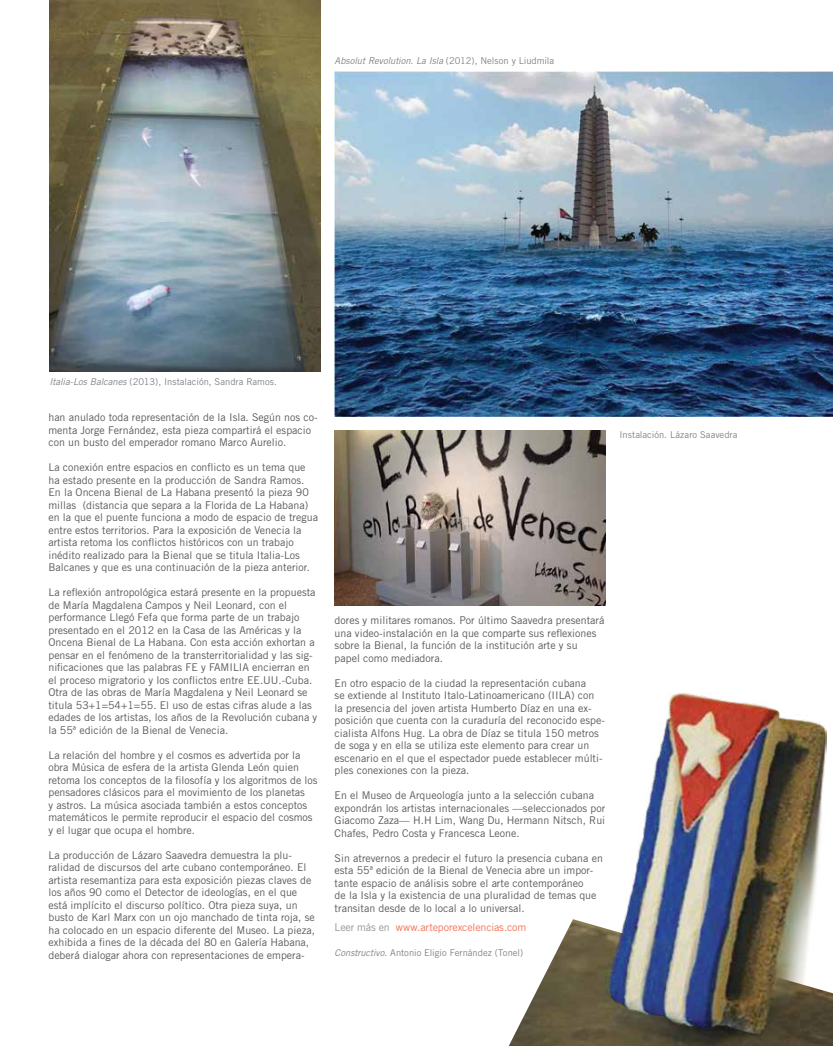
<style>
.page{position:relative;width:833px;height:1046px;background:#fff}
.page>*{position:absolute;margin:0;border:0;box-sizing:border-box;transform-origin:0 0}
.t1{font:10.62px/12.5px "Trade Gothic";color:#58595b}
.t2{font:10.62px "Trade Gothic LT Std";letter-spacing:-.015em;color:#f37255}
.t3{font:9.38px "Trade Gothic";color:#808285}
.t4{font:italic 9.38px "Trade Gothic";letter-spacing:-.005em;color:#808285}
.s1{font-style:normal}
.s2{font-style:italic}
.s3{color:#939598}
</style>
<div class="page">
<img style="left:334px;top:71px;width:499px;height:345px">
<img style="left:509px;top:919px;width:324px;height:126px">
<img style="left:608px;top:692px;width:218px;height:343px">
<img style="left:50px;top:0;width:270px;height:371px">
<img style="left:334px;top:430px;width:271px;height:175px">
<p class="t4" style="left:334px;top:55px;width:221px">Absolut Revolution. La Isla <span class="s1">(2012), Nelson y Liudmila</span></p>
<p class="t3" style="left:50px;top:376px;width:229px"><span class="s2">Italia-Los Balcanes</span> (2013), Instalación, Sandra Ramos.</p>
<p class="t1" style="left:48px;top:411px;width:271px">han anulado toda representación de la Isla. Según nos co&shy;menta Jorge Fernández, esta pieza compartirá el espacio con un busto del emperador romano Marco Aurelio.</p>
<p class="t1" style="left:48px;top:461px;width:271px">La conexión entre espacios en conflicto es un tema que ha estado presente en la producción de Sandra Ramos.<br>En la Oncena Bienal de La Habana presentó la pieza 90 millas (distancia que separa a la Florida de La Habana) en la que el puente funciona a modo de espacio de tregua entre estos territorios. Para la exposición de Venecia la artista retoma los conflictos históricos con un trabajo inédito realizado para la Bienal que se titula Italia-Los Balcanes y que es una continuación de la pieza anterior.</p>
<p class="t1" style="left:48px;top:586px;width:270px">La reflexión antropológica estará presente en la propuesta de María Magdalena Campos y Neil Leonard, con el performance Llegó Fefa que forma parte de un trabajo presentado en el 2012 en la Casa de las Américas y la Oncena Bienal de La Habana. Con esta acción exhortan a pensar en el fenómeno de la transterritorialidad y las sig&shy;nificaciones que las palabras FE y FAMILIA encierran en el proceso migratorio y los conflictos entre EE.UU.-Cuba.<br>Otra de las obras de María Magdalena y Neil Leonard se titula 53+1=54+1=55. El uso de estas cifras alude a las edades de los artistas, los años de la Revolución cubana y la 55ª edición de la Bienal de Venecia.</p>
<p class="t1" style="left:48px;top:748px;width:271px">La relación del hombre y el cosmos es advertida por la obra Música de esfera de la artista Glenda León quien retoma los conceptos de la filosofía y los algoritmos de los pensadores clásicos para el movimiento de los planetas<br>y astros. La música asociada también a estos conceptos matemáticos le permite reproducir el espacio del cosmos y el lugar que ocupa el hombre.</p>
<p class="t1" style="left:48px;top:848px;width:268px">La producción de Lázaro Saavedra demuestra la plu&shy;ralidad de discursos del arte cubano contemporáneo. El artista resemantiza para esta exposición piezas claves de los años 90 como el Detector de ideologías, en el que está implícito el discurso político. Otra pieza suya, un busto de Karl Marx con un ojo manchado de tinta roja, se ha colocado en un espacio diferente del Museo. La pieza, exhibida a fines de la década del 80 en Galería Habana, deberá dialogar ahora con representaciones de empera-</p>
<p class="t3" style="left:619px;top:428px;width:119px">Instalación. Lázaro Saavedra</p>
<p class="t1" style="left:334px;top:614px;width:271px">dores y militares romanos. Por último Saavedra presentará una video-instalación en la que comparte sus reflexiones sobre la Bienal, la función de la institución arte y su papel como mediadora.</p>
<p class="t1" style="left:334px;top:676px;width:272px">En otro espacio de la ciudad la representación cubana<br>se extiende al Instituto Italo-Latinoamericano (IILA) con la presencia del joven artista Humberto Díaz en una ex&shy;posición que cuenta con la curaduría del reconocido espe&shy;cialista Alfons Hug. La obra de Díaz se titula 150 metros de soga y en ella se utiliza este elemento para crear un escenario en el que el espectador puede establecer múlti&shy;ples conexiones con la pieza.</p>
<p class="t1" style="left:334px;top:788px;width:272px">En el Museo de Arqueología junto a la selección cubana expondrán los artistas internacionales —seleccionados por Giacomo Zaza— H.H Lim, Wang Du, Hermann Nitsch, Rui Chafes, Pedro Costa y Francesca Leone.</p>
<p class="t1" style="left:334px;top:851px;width:270px">Sin atrevernos a predecir el futuro la presencia cubana en esta 55ª edición de la Bienal de Venecia abre un impor&shy;tante espacio de análisis sobre el arte contemporáneo<br>de la Isla y la existencia de una pluralidad de temas que transitan desde de lo local a lo universal.</p>
<p class="t2" style="left:334px;top:920px;width:193px"><span class="s3">Leer más en</span> www.arteporexcelencias.com</p>
<p class="t3" style="left:334px;top:946px;width:190px"><span class="s2">Constructivo</span>. Antonio Eligio Fernández (Tonel)</p>
</div>
